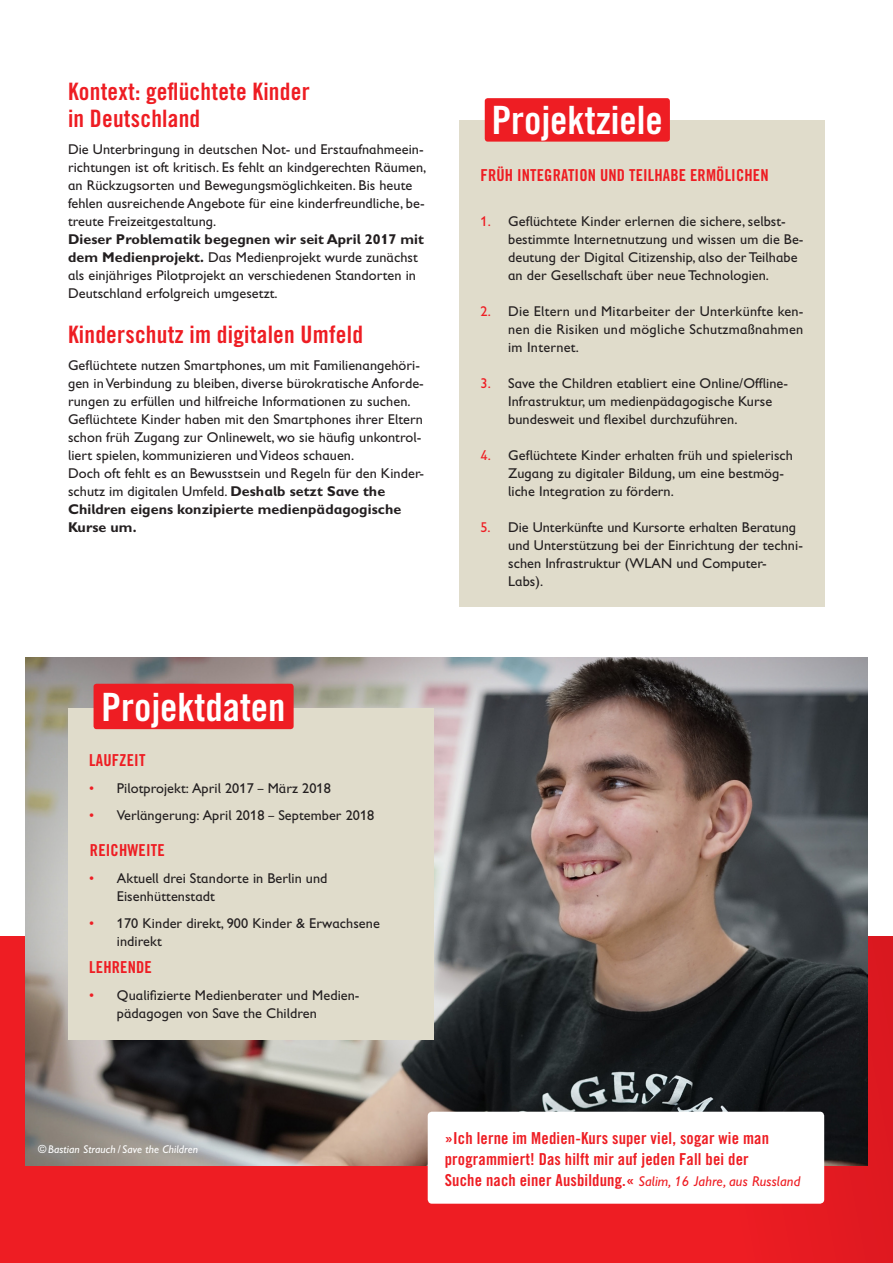
<style>
.page{position:relative;width:893px;height:1263px;background:#fff}
.page>*{position:absolute;margin:0;border:0;box-sizing:border-box;transform-origin:0 0}
.t1{font:39px "Trade Gothic LT Std Bd Cn 20";color:#fff}
.t2{font:24px/27px "Trade Gothic LT Std Bd Cn 20";letter-spacing:.01em;color:#ee1d23}
.t3{font:16.5px/21px "Trade Gothic LT Std Bd Cn 20";letter-spacing:.01em;color:#ee1d23}
.t4{font:14.25px/18px "Gill Sans Infant Std";letter-spacing:.005em;color:#231f20}
.t5{font:italic 11.25px "Gill Sans Infant Std";letter-spacing:.01em;color:#fff}
.s1{font-weight:700}
.s2{color:#ee1d23}
.s3{font-family:"Gill Sans Infant Std";font-style:italic;font-size:14.25px}
</style>
<div class="page">
<div style="left:0;top:937px;width:893px;height:326px;background:linear-gradient(to right,#f11e23,#e81c22)"></div>
<img style="left:26px;top:658px;width:841px;height:508px">
<div style="left:428px;top:1112px;width:396px;height:92px;background:#fff;border-radius:4px"></div>
<div style="left:68px;top:708px;width:366px;height:331px;background:#e0dccb"></div>
<div style="left:94px;top:684px;width:200px;height:45px;background:#ee1d23;border-radius:3px"></div>
<div style="left:459px;top:120px;width:366px;height:487px;background:#e0dccb"></div>
<div style="left:485px;top:98px;width:185px;height:44px;background:#ee1d23;border-radius:3px"></div>
<h2 class="t2" style="left:68px;top:78px;width:243px">Kontext: geflüchtete Kinder in Deutschland</h2>
<p class="t4" style="left:68px;top:140px;width:360px">Die Unterbringung in deutschen Not- und Erstaufnahmeein&shy;richtungen ist oft kritisch. Es fehlt an kindgerechten Räumen, an Rückzugsorten und Bewegungsmöglichkeiten. Bis heute fehlen ausreichende Angebote für eine kinderfreundliche, be&shy;treute Freizeitgestaltung.</p>
<p class="t4" style="left:68px;top:230px;width:357px"><span class="s1">Dieser Problematik begegnen wir seit April 2017 mit dem Medienprojekt.</span> Das Medienprojekt wurde zunächst als einjähriges Pilotprojekt an verschiedenen Standorten in Deutschland erfolgreich umgesetzt.</p>
<h2 class="t2" style="left:68px;top:321px;width:296px">Kinderschutz im digitalen Umfeld</h2>
<p class="t4" style="left:68px;top:356px;width:358px">Geflüchtete nutzen Smartphones, um mit Familienangehöri&shy;gen in Verbindung zu bleiben, diverse bürokratische Anforde&shy;rungen zu erfüllen und hilfreiche Informationen zu suchen.<br>Geflüchtete Kinder haben mit den Smartphones ihrer Eltern schon früh Zugang zur Onlinewelt, wo sie häufig unkontrol&shy;liert spielen, kommunizieren und Videos schauen.<br>Doch oft fehlt es an Bewusstsein und Regeln für den Kinder&shy;schutz im digitalen Umfeld. <span class="s1">Deshalb setzt Save the Children eigens konzipierte medienpädagogische Kurse um.</span></p>
<h1 class="t1" style="left:102px;top:683px;width:186px">Projektdaten</h1>
<p class="t3" style="left:89px;top:749px;width:58px">LAUFZEIT</p>
<p class="t4" style="left:89px;top:779px;width:243px"><span class="s2">•</span> Pilotprojekt: April 2017 – März 2018</p>
<p class="t4" style="left:89px;top:806px;width:287px"><span class="s2">•</span> Verlängerung: April 2018 – September 2018</p>
<p class="t3" style="left:90px;top:839px;width:76px">REICHWEITE</p>
<p class="t4" style="left:117px;top:869px;width:212px;text-indent:-28px"><span class="s2">•</span> Aktuell drei Standorte in Berlin und<br>Eisenhüttenstadt</p>
<p class="t4" style="left:117px;top:914px;width:264px;text-indent:-28px"><span class="s2">•</span> 170 Kinder direkt, 900 Kinder &amp; Erwachsene indirekt</p>
<p class="t3" style="left:89px;top:956px;width:64px">LEHRENDE</p>
<p class="t4" style="left:117px;top:986px;width:244px;text-indent:-28px"><span class="s2">•</span> Qualifizierte Medienberater und Medien&shy;pädagogen von Save the Children</p>
<h1 class="t1" style="left:492px;top:96px;width:173px">Projektziele</h1>
<p class="t3" style="left:480px;top:164px;width:290px">FRÜH INTEGRATION UND TEILHABE ERMÖLICHEN</p>
<p class="t4" style="left:508px;top:212px;width:297px;text-indent:-28px"><span class="s2">1.</span> Geflüchtete Kinder erlernen die sichere, selbst&shy;bestimmte Internetnutzung und wissen um die Be&shy;deutung der Digital Citizenship, also der Teilhabe an der Gesellschaft über neue Technologien.</p>
<p class="t4" style="left:508px;top:302px;width:297px;text-align:justify;text-indent:-28px"><span class="s2">2.</span> Die Eltern und Mitarbeiter der Unterkünfte ken&shy;nen die Risiken und mögliche Schutzmaßnahmen im Internet.</p>
<p class="t4" style="left:508px;top:374px;width:281px;text-indent:-28px"><span class="s2">3.</span> Save the Children etabliert eine Online/Offline-<br>Infrastruktur, um medienpädagogische Kurse bundesweit und flexibel durchzuführen.</p>
<p class="t4" style="left:508px;top:446px;width:286px;text-indent:-28px"><span class="s2">4.</span> Geflüchtete Kinder erhalten früh und spielerisch<br>Zugang zu digitaler Bildung, um eine bestmög&shy;liche Integration zu fördern.</p>
<p class="t4" style="left:508px;top:518px;width:296px;text-indent:-28px"><span class="s2">5.</span> Die Unterkünfte und Kursorte erhalten Beratung und Unterstützung bei der Einrichtung der techni&shy;schen Infrastruktur (WLAN und Computer-Labs).</p>
<p class="t5" style="left:38px;top:1143px;width:161px">©Bastian Strauch / Save the Children</p>
<p class="t3" style="left:445px;top:1127px;width:357px">»Ich lerne im Medien-Kurs super viel, sogar wie man programmiert! Das hilft mir auf jeden Fall bei der<br>Suche nach einer Ausbildung.« <span class="s3">Salim, 16 Jahre, aus Russland</span></p>
</div>
